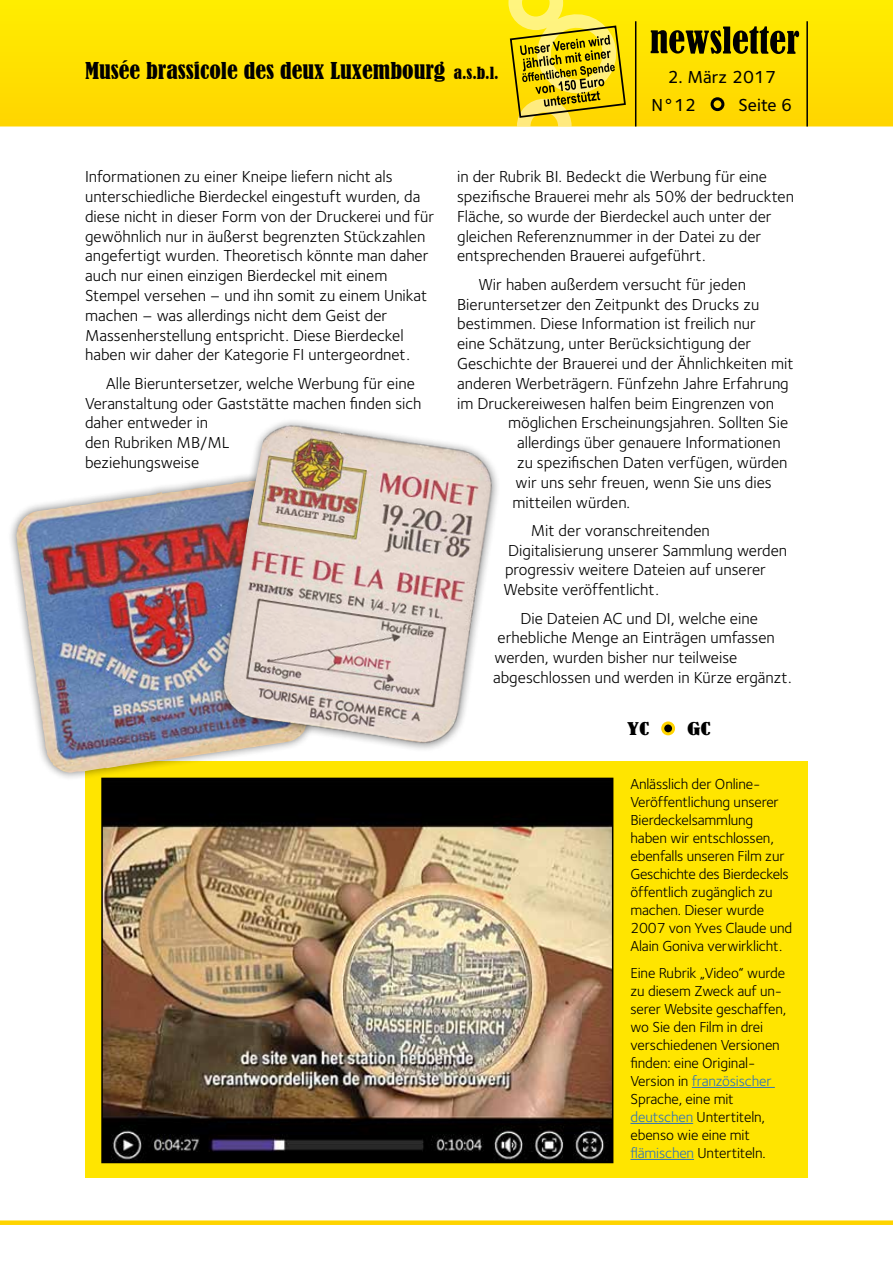
<style>
.page{position:relative;width:893px;height:1263px;background:#fff}
.page>*{position:absolute;margin:0;border:0;box-sizing:border-box;transform-origin:0 0}
.t1{font:condensed 21.75px "Bernard";color:#000;scale:1.1 1}
.t2{font:18px/28.5px "Foundry Sterling Medium CE";color:#000}
.t3{font:16.5px/19.8px "Foundry Sterling Book CE";color:#000}
.t4{font:condensed 16.5px "Bernard";color:#000;scale:1.5 1}
.t5{font:15px/18px "Foundry Sterling Book CE";letter-spacing:-.01em;color:#000}
.t6{font:15px "Foundry Sterling";letter-spacing:-.01em;color:#3374b5}
.s1{font-size:15.75px}
.s2{font-family:"Foundry Sterling Book CE";color:#000}
.s3{font-family:"Foundry Sterling";color:#3374b5}
</style>
<div class="page">
<svg style="left:0;top:0;width:893px;height:126px;background:#fee100"></svg>
<svg style="left:651px;top:26px;width:148px;height:28px;background:#7d7000"></svg>
<div style="left:712px;top:99px;width:11px;height:11px;background:#ffd400;border-radius:50%"></div>
<div style="left:711px;top:97px;width:13px;height:14px;border:3px solid #000;border-radius:50%"></div>
<div style="left:0;top:1220px;width:893px;height:5px;background:#ffd400"></div>
<hr style="left:806px;top:21px;width:2px;height:105px;background:#000">
<svg style="left:453px;top:66px;width:46px;height:14px"></svg>
<svg style="left:508px;top:0;width:129px;height:126px;background:#dbc41e"></svg>
<div style="left:663px;top:723px;width:11px;height:11px;background:#000;border-radius:50%"></div>
<div style="left:661px;top:721px;width:14px;height:14px;border:3px solid #ffd400;border-radius:50%"></div>
<div style="left:85px;top:761px;width:723px;height:417px;background:#ffe500"></div>
<img style="left:104px;top:781px;width:506px;height:379px">
<div style="left:101px;top:778px;width:512px;height:385px;border:2px solid #000"></div>
<hr style="left:692px;top:1087px;width:83px;height:1px;background:#3374b5">
<hr style="left:630px;top:1123px;width:63px;height:1px;background:#3374b5">
<hr style="left:630px;top:1159px;width:64px;height:1px;background:#3374b5">
<div style="left:8px;top:472px;width:309px;height:309px;background:#000;opacity:.5"></div>
<img style="left:16px;top:481px;width:295px;height:292px">
<img style="left:211px;top:421px;width:287px;height:340px">
<h1 class="t1" style="left:85px;top:58px;width:378px">Musée brassicole des deux Luxembourg <span class="s1">a.s.b.l.</span></h1>
<p class="t2" style="left:651px;top:63px;width:126px;text-indent:16px">2. März 2017<br>N°12</p>
<p class="t2" style="left:738px;top:91px;width:55px">Seite 6</p>
<p class="t3" style="left:85px;top:167px;width:351px">Informationen zu einer Kneipe liefern nicht als unterschiedliche Bierdeckel eingestuft wurden, da diese nicht in dieser Form von der Druckerei und für gewöhnlich nur in äußerst begrenzten Stückzahlen angefertigt wurden. Theoretisch könnte man daher auch nur einen einzigen Bierdeckel mit einem Stempel versehen – und ihn somit zu einem Unikat machen – was allerdings nicht dem Geist der Massenherstellung entspricht. Diese Bierdeckel haben wir daher der Kategorie FI untergeordnet.</p>
<p class="t3" style="left:85px;top:373px;width:338px;text-indent:21px">Alle Bieruntersetzer, welche Werbung für eine<br>Veranstaltung oder Gaststätte machen finden sich daher entweder in<br>den Rubriken MB/ML<br>beziehungsweise</p>
<p class="t3" style="left:457px;top:167px;width:338px">in der Rubrik BI. Bedeckt die Werbung für eine spezifische Brauerei mehr als 50% der bedruckten Fläche, so wurde der Bierdeckel auch unter der gleichen Referenznummer in der Datei zu der entsprechenden Brauerei aufgeführt.</p>
<p class="t3" style="left:457px;top:274px;width:338px;text-indent:21px">Wir haben außerdem versucht für jeden Bieruntersetzer den Zeitpunkt des Drucks zu bestimmen. Diese Information ist freilich nur<br>eine Schätzung, unter Berücksichtigung der Geschichte der Brauerei und der Ähnlichkeiten mit anderen Werbeträgern. Fünfzehn Jahre Erfahrung im Druckereiwesen halfen beim Eingrenzen von</p>
<p class="t3" style="left:508px;top:413px;width:282px">möglichen Erscheinungsjahren. Sollten Sie allerdings über genauere Informationen zu spezifischen Daten verfügen, würden wir uns sehr freuen, wenn Sie uns dies mitteilen würden.</p>
<p class="t3" style="left:504px;top:521px;width:285px;text-indent:27px">Mit der voranschreitenden Digitalisierung unserer Sammlung werden progressiv weitere Dateien auf unserer Website veröffentlicht.</p>
<p class="t3" style="left:493px;top:608px;width:300px;text-indent:27px">Die Dateien AC und DI, welche eine erhebliche Menge an Einträgen umfassen werden, wurden bisher nur teilweise abgeschlossen und werden in Kürze ergänzt.</p>
<p class="t4" style="left:627px;top:719px;width:16px">YC</p>
<p class="t4" style="left:687px;top:719px;width:17px">GC</p>
<p class="t5" style="left:630px;top:775px;width:163px">Anlässlich der Online-<br>Veröffentlichung unserer<br>Bierdeckelsammlung haben wir entschlossen, ebenfalls unseren Film zur<br>Geschichte des Bierdeckels öffentlich zugänglich zu machen. Dieser wurde<br>2007 von Yves Claude und<br>Alain Goniva verwirklicht.</p>
<p class="t5" style="left:630px;top:964px;width:157px">Eine Rubrik „Video“ wurde zu diesem Zweck auf un&shy;serer Website geschaffen, wo Sie den Film in drei verschiedenen Versionen finden: eine Original-</p>
<p class="t6" style="left:630px;top:1070px;width:143px"><span class="s2">Version in</span> französischer</p>
<p class="t5" style="left:630px;top:1090px;width:137px">Sprache, eine mit <span class="s3">deutschen</span> Untertiteln, ebenso wie eine mit <span class="s3">flämischen</span> Untertiteln.</p>
</div>
